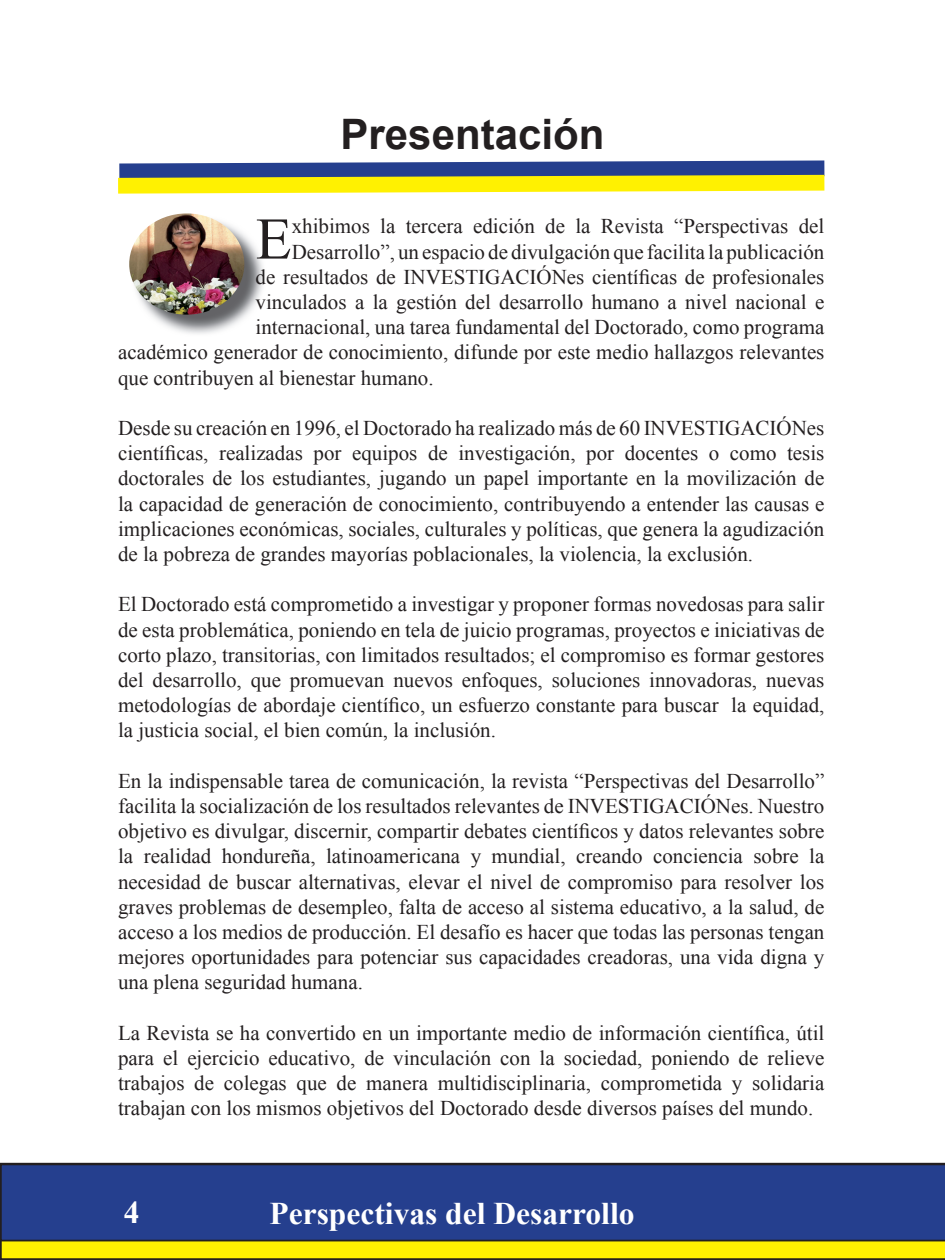
<style>
.page{position:relative;width:945px;height:1260px;background:#fff}
.page>*{position:absolute;margin:0;border:0;box-sizing:border-box;transform-origin:0 0}
.t1{font:58.98px "Times New Roman";color:#231f20}
.t2{font:700 42px "Arial";color:#231f20}
.t3{font:700 31.5px "Times New Roman";color:#fff}
.t4{font:21px/25.2px "Times New Roman";color:#231f20;text-align:justify}
</style>
<div class="page">
<svg style="left:0;top:1163px;width:945px;height:97px;background:#dbce05"></svg>
<div style="left:0;top:1164px;width:945px;height:77px;background:#253f8e"></div>
<svg style="left:118px;top:160px;width:707px;height:34px;background:#a3a759"></svg>
<img style="left:152px;top:235px;width:112px;height:99px">
<img style="left:129px;top:213px;width:115px;height:102px">
<h2 class="t2" style="left:341px;top:106px;width:265px">Presentación</h2>
<h1 class="t1" style="left:256px;top:199px;width:38px">E</h1>
<p class="t4" style="left:292px;top:213px;width:534px">xhibimos la tercera edición de la Revista “Perspectivas del</p>
<p class="t4" style="left:292px;top:239px;width:534px">Desarrollo”, un espacio de divulgación que facilita la publicación</p>
<p class="t4" style="left:256px;top:264px;width:570px">de resultados de INVESTIGACIÓNes científicas de profesionales</p>
<p class="t4" style="left:256px;top:289px;width:570px">vinculados a la gestión del desarrollo humano a nivel nacional e</p>
<p class="t4" style="left:256px;top:314px;width:570px">internacional, una tarea fundamental del Doctorado, como programa</p>
<p class="t4" style="left:118px;top:339px;width:708px">académico generador de conocimiento, difunde por este medio hallazgos relevantes</p>
<p class="t4" style="left:118px;top:365px;width:317px">que contribuyen al bienestar humano.</p>
<p class="t4" style="left:118px;top:415px;width:708px">Desde su creación en 1996, el Doctorado ha realizado más de 60 INVESTIGACIÓNes científicas, realizadas por equipos de investigación, por docentes o como tesis doctorales de los estudiantes, jugando un papel importante en la movilización de la capacidad de generación de conocimiento, contribuyendo a entender las causas e implicaciones económicas, sociales, culturales y políticas, que genera la agudización de la pobreza de grandes mayorías poblacionales, la violencia, la exclusión.</p>
<p class="t4" style="left:118px;top:591px;width:708px">El Doctorado está comprometido a investigar y proponer formas novedosas para salir de esta problemática, poniendo en tela de juicio programas, proyectos e iniciativas de corto plazo, transitorias, con limitados resultados; el compromiso es formar gestores del desarrollo, que promuevan nuevos enfoques, soluciones innovadoras, nuevas metodologías de abordaje científico, un esfuerzo constante para buscar la equidad, la justicia social, el bien común, la inclusión.</p>
<p class="t4" style="left:118px;top:768px;width:708px">En la indispensable tarea de comunicación, la revista “Perspectivas del Desarrollo” facilita la socialización de los resultados relevantes de INVESTIGACIÓNes. Nuestro objetivo es divulgar, discernir, compartir debates científicos y datos relevantes sobre la realidad hondureña, latinoamericana y mundial, creando conciencia sobre la necesidad de buscar alternativas, elevar el nivel de compromiso para resolver los graves problemas de desempleo, falta de acceso al sistema educativo, a la salud, de acceso a los medios de producción. El desafío es hacer que todas las personas tengan mejores oportunidades para potenciar sus capacidades creadoras, una vida digna y una plena seguridad humana.</p>
<p class="t4" style="left:118px;top:1020px;width:708px">La Revista se ha convertido en un importante medio de información científica, útil para el ejercicio educativo, de vinculación con la sociedad, poniendo de relieve trabajos de colegas que de manera multidisciplinaria, comprometida y solidaria trabajan con los mismos objetivos del Doctorado desde diversos países del mundo.</p>
<h3 class="t3" style="left:124px;top:1191px;width:17px">4</h3>
<h3 class="t3" style="left:270px;top:1192px;width:367px">Perspectivas del Desarrollo</h3>
</div>
